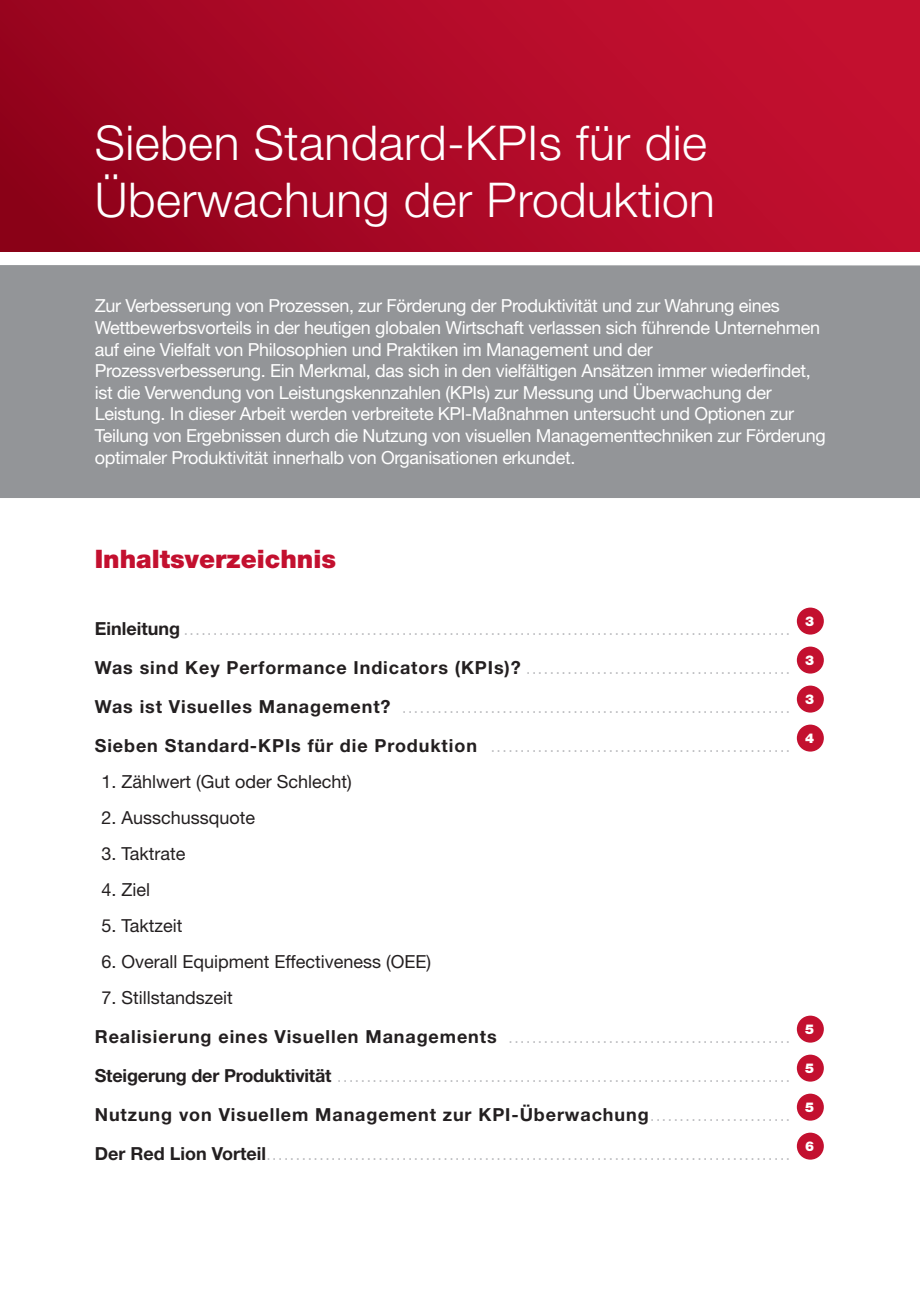
<style>
.page{position:relative;width:920px;height:1290px;background:#fff}
.page>*{position:absolute;margin:0;border:0;box-sizing:border-box;transform-origin:0 0}
.t1{font:300 48px/57.6px "Helvetica Neue LT Std";letter-spacing:.01em;color:#fff}
.t2{font:900 25.5px "Helvetica Neue LT Std";color:#c3102f}
.t3{font:300 18px "Helvetica Neue LT Std";color:#bcbdc0}
.t4{font:18px/21.6px "Helvetica Neue LT Std";letter-spacing:-.02em;color:#fff}
.t5{font:18px "Helvetica Neue LT Std";color:#231f20}
.t6{font:700 18px "Helvetica Neue LT Std";letter-spacing:.05em;color:#231f20}
.t7{font:900 13.5px "Helvetica Neue LT Std";color:#fff}
.s1{font-weight:700;color:#231f20}
.s2{font-weight:300;color:#bcbdc0}
</style>
<div class="page">
<div style="left:0;top:0;width:920px;height:252px;background:linear-gradient(to right,#93021c,#c81131)"></div>
<div style="left:0;top:265px;width:920px;height:233px;background:#939598"></div>
<div style="left:797px;top:608px;width:27px;height:27px;background:#c3102f;border-radius:50%"></div>
<div style="left:797px;top:647px;width:27px;height:27px;background:#c3102f;border-radius:50%"></div>
<div style="left:797px;top:686px;width:27px;height:27px;background:#c3102f;border-radius:50%"></div>
<div style="left:797px;top:725px;width:27px;height:27px;background:#c3102f;border-radius:50%"></div>
<div style="left:797px;top:1016px;width:27px;height:27px;background:#c3102f;border-radius:50%"></div>
<div style="left:797px;top:1055px;width:27px;height:27px;background:#c3102f;border-radius:50%"></div>
<div style="left:797px;top:1094px;width:27px;height:27px;background:#c3102f;border-radius:50%"></div>
<div style="left:797px;top:1133px;width:27px;height:27px;background:#c3102f;border-radius:50%"></div>
<p class="t1" style="left:95px;top:113px;width:622px">Sieben Standard-KPIs für die<br>Überwachung der Produktion</p>
<p class="t4" style="left:95px;top:295px;width:732px">Zur Verbesserung von Prozessen, zur Förderung der Produktivität und zur Wahrung eines Wettbewerbsvorteils in der heutigen globalen Wirtschaft verlassen sich führende Unternehmen auf eine Vielfalt von Philosophien und Praktiken im Management und der Prozessverbesserung. Ein Merkmal, das sich in den vielfältigen Ansätzen immer wiederfindet, ist die Verwendung von Leistungskennzahlen (KPIs) zur Messung und Überwachung der Leistung. In dieser Arbeit werden verbreitete KPI-Maßnahmen untersucht und Optionen zur Teilung von Ergebnissen durch die Nutzung von visuellen Managementtechniken zur Förderung optimaler Produktivität innerhalb von Organisationen erkundet.</p>
<p class="t2" style="left:95px;top:544px;width:243px">Inhaltsverzeichnis</p>
<p class="t3" style="left:95px;top:617px;width:697px"><span class="s1">Einleitung</span> .......................................................................................................</p>
<p class="t7" style="left:805px;top:613px;width:11px">3</p>
<p class="t3" style="left:95px;top:656px;width:697px"><span class="s1">Was sind Key Performance Indicators (KPIs)?</span> .............................................</p>
<p class="t7" style="left:805px;top:652px;width:11px">3</p>
<p class="t3" style="left:95px;top:695px;width:697px"><span class="s1">Was ist Visuelles Management?</span> ..................................................................</p>
<p class="t7" style="left:805px;top:691px;width:11px">3</p>
<p class="t3" style="left:95px;top:734px;width:697px"><span class="s1">Sieben Standard-KPIs für die Produktion</span> ...................................................</p>
<p class="t7" style="left:805px;top:730px;width:11px">4</p>
<p class="t5" style="left:102px;top:770px;width:252px">1. Zählwert (Gut oder Schlecht)</p>
<p class="t5" style="left:102px;top:806px;width:155px">2. Ausschussquote</p>
<p class="t5" style="left:102px;top:842px;width:86px">3. Taktrate</p>
<p class="t5" style="left:102px;top:878px;width:50px">4. Ziel</p>
<p class="t5" style="left:102px;top:914px;width:83px">5. Taktzeit</p>
<p class="t5" style="left:102px;top:950px;width:331px">6. Overall Equipment Effectiveness (OEE)</p>
<p class="t5" style="left:102px;top:986px;width:133px">7. Stillstandszeit</p>
<p class="t3" style="left:95px;top:1025px;width:697px"><span class="s1">Realisierung eines Visuellen Managements</span> ................................................</p>
<p class="t7" style="left:805px;top:1021px;width:11px">5</p>
<p class="t3" style="left:95px;top:1064px;width:697px"><span class="s1">Steigerung der Produktivität</span> .............................................................................</p>
<p class="t7" style="left:805px;top:1060px;width:11px">5</p>
<p class="t6" style="left:95px;top:1103px;width:697px">Nutzung von Visuellem Management zur KPI-Überwachung<span class="s2">........................</span></p>
<p class="t7" style="left:805px;top:1099px;width:11px">5</p>
<p class="t3" style="left:95px;top:1142px;width:697px"><span class="s1">Der Red Lion Vorteil</span>.........................................................................................</p>
<p class="t7" style="left:805px;top:1138px;width:11px">6</p>
</div>
